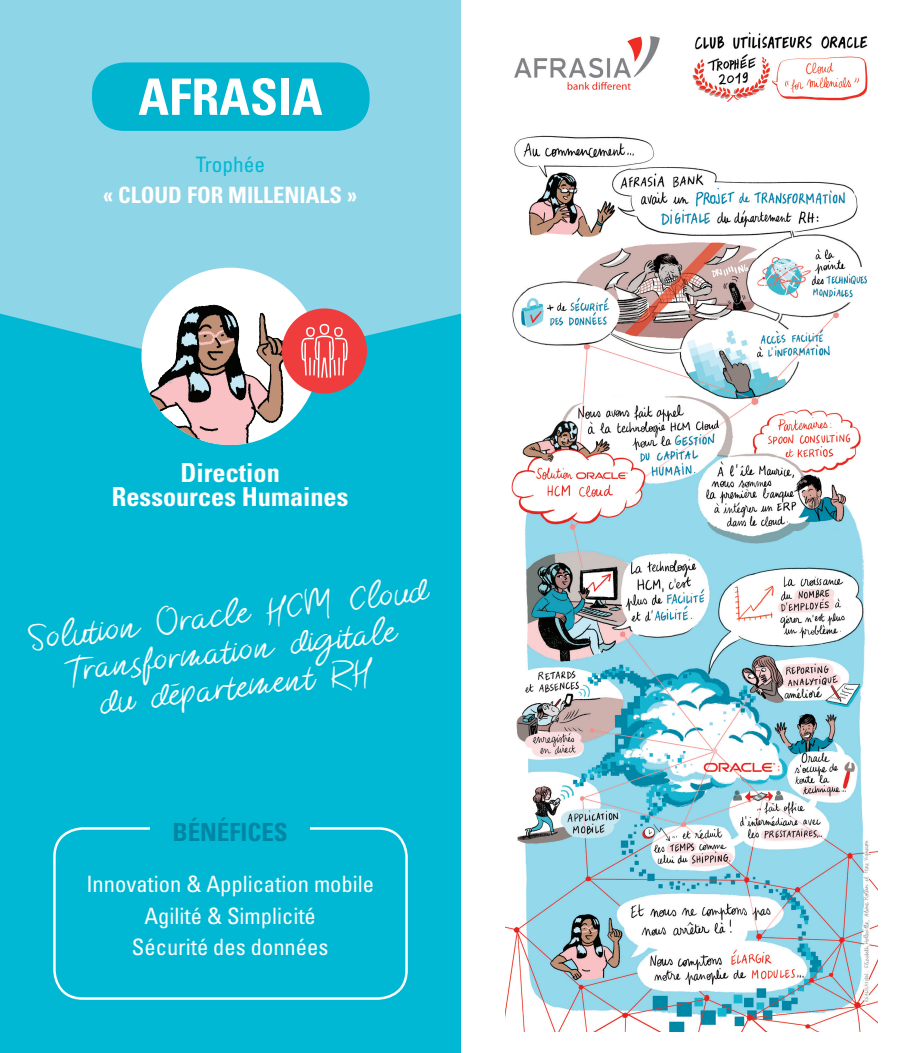
<style>
.page{position:relative;width:922px;height:1053px;background:#fff}
.page>*{position:absolute;margin:0;border:0;box-sizing:border-box;transform-origin:0 0}
.t1{font:700 condensed 50.25px "Univers LT Std";color:#fff}
.t2{font:700 condensed 26.25px/24px "Univers LT Std";color:#fff;text-align:center}
.t3{font:26.12px/36.2px "Morsal";color:#fff;text-align:center}
.t4{font:700 condensed 25px "Univers LT Std";color:#0086a5}
.t5{font:condensed 22.5px/31.4px "Univers LT Std";color:#fff;text-align:center}
.t6{font:700 condensed 22.5px "Univers LT Std";color:#fff}
.t7{font:condensed 21.25px "Univers LT Std";color:#00b8d3}
</style>
<div class="page">
<div style="left:0;top:0;width:461px;height:833px;background:#8dd5e7"></div>
<div style="left:0;top:313px;width:461px;height:739px;background:#00b8d3"></div>
<svg style="left:171px;top:683px;width:9px;height:2px"></svg>
<div style="left:53px;top:827px;width:354px;height:172px;border:2px solid #fff;border-radius:28px"></div>
<div style="left:150px;top:812px;width:160px;height:35px;background:#00b8d3"></div>
<img style="left:141px;top:267px;width:178px;height:178px;border-radius:89px">
<div style="left:92px;top:62px;width:277px;height:69px;background:#00b3cf;border-radius:33px"></div>
<div style="left:282px;top:308px;width:85px;height:85px;background:#ee3d3c;border-radius:50%"></div>
<svg style="left:301px;top:323px;width:47px;height:55px"></svg>
<img style="left:505px;top:32px;width:372px;height:999px">
<h1 class="t1" style="left:138px;top:66px;width:186px">AFRASIA</h1>
<p class="t7" style="left:196px;top:151px;width:71px">Trophée</p>
<p class="t6" style="left:103px;top:181px;width:255px">« CLOUD FOR MILLENIALS »</p>
<p class="t2" style="left:112px;top:460px;width:238px">Direction<br>Ressources Humaines</p>
<p class="t3" style="left:28px;top:622px;width:402px;rotate:-7deg">Solution Oracle HCM Cloud<br>Transformation digitale<br>du departement RH</p>
<p class="t4" style="left:172px;top:816px;width:117px">BÉNÉFICES</p>
<p class="t5" style="left:86px;top:868px;width:289px">Innovation &amp; Application mobile<br>Agilité &amp; Simplicité<br>Sécurité des données</p>
</div>
